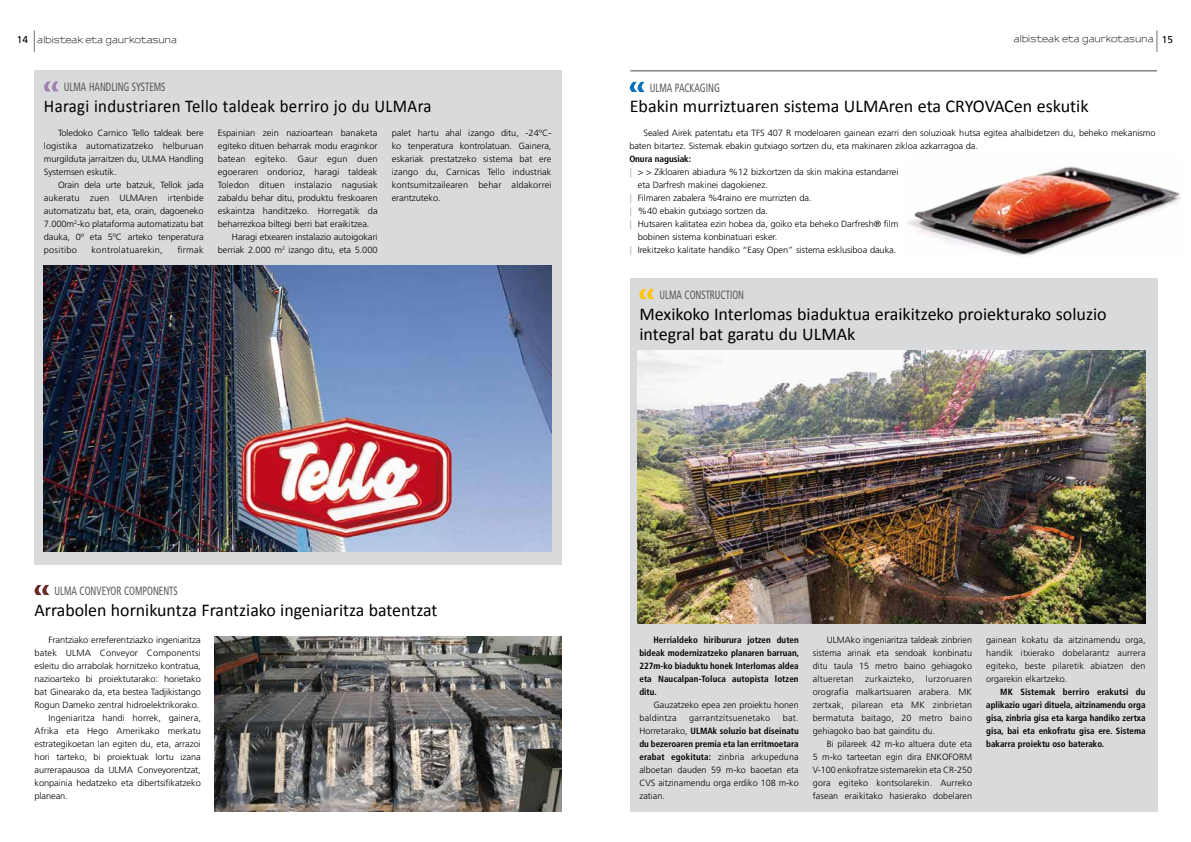
<style>
.page{position:relative;width:1191px;height:842px;background:#fff}
.page>*{position:absolute;margin:0;border:0;box-sizing:border-box;transform-origin:0 0}
.t1{font:18px/20.5px "Calibri";color:#000}
.t2{font:18px "Calibri";letter-spacing:.02em;color:#000;scale:.93 1}
.t3{font:condensed 12px "Frutiger LT Std";color:#58585a;scale:.8 1}
.t4{font:300 9px/13px "Frutiger LT Std";letter-spacing:-.01em;color:#000;text-align:justify}
.t5{font:700 condensed 9px/13px "Frutiger LT Std";color:#000;text-align:justify}
.t6{font:300 9px "Frutiger LT Std";letter-spacing:.01em;color:#000}
.t7{font:600 9px "Sansumi";color:#000}
.t8{font:300 9px "Frutiger LT Std";letter-spacing:.025em;color:#000}
.t9{font:300 9px "Frutiger LT Std";letter-spacing:.03em;color:#000}
.t10{font:300 9px/13px "Frutiger LT Std";color:#9c9e9f;text-align:justify}
.s1{font-family:"Frutiger LT Std";font-weight:400;font-size:10px}
.s2{font-weight:700;font-stretch:condensed}
</style>
<div class="page">
<div style="left:34px;top:71px;width:527px;height:494px;background:#d9dadb"></div>
<svg style="left:1156px;top:30px;width:1px;height:22px"></svg>
<svg style="left:34px;top:30px;width:1px;height:22px"></svg>
<svg style="left:44px;top:81px;width:15px;height:10px"></svg>
<div style="left:629px;top:279px;width:528px;height:533px;background:#d9dadb"></div>
<svg style="left:630px;top:82px;width:14px;height:10px"></svg>
<svg style="left:639px;top:289px;width:15px;height:10px"></svg>
<img style="left:638px;top:351px;width:507px;height:272px">
<svg style="left:35px;top:585px;width:14px;height:10px"></svg>
<img style="left:215px;top:636px;width:347px;height:176px">
<img style="left:908px;top:166px;width:274px;height:90px">
<img style="left:44px;top:266px;width:507px;height:286px">
<hr style="left:630px;top:71px;width:527px;height:1px;background:#000">
<p class="t7" style="left:17px;top:35px;width:162px"><span class="s1">14</span> albisteak eta gaurkotasuna</p>
<p class="t7" style="left:1013px;top:34px;width:161px">albisteak eta gaurkotasuna <span class="s1">15</span></p>
<h2 class="t3" style="left:64px;top:80px;width:129px">ULMA HANDLING SYSTEMS</h2>
<h1 class="t2" style="left:44px;top:95px;width:418px">Haragi industriaren Tello taldeak berriro jo du ULMAra</h1>
<p class="t4" style="left:629px;top:126px;width:528px;text-indent:14px">Sealed Airek patentatu eta TFS 407 R modeloaren gainean ezarri den soluzioak hutsa egitea ahalbidetzen du, beheko mekanismo baten bitartez. Sistemak ebakin gutxiago sortzen du, eta makinaren zikloa azkarragoa da.</p>
<p class="t5" style="left:629px;top:152px;width:63px">Onura nagusiak:</p>
<h2 class="t3" style="left:650px;top:81px;width:89px">ULMA PACKAGING</h2>
<h1 class="t1" style="left:630px;top:95px;width:460px">Ebakin murriztuaren sistema ULMAren eta CRYOVACen eskutik</h1>
<p class="t4" style="left:218px;top:126px;width:161px">Espainian zein nazioartean banaketa</p>
<p class="t4" style="left:218px;top:139px;width:161px">egiteko dituen beharrak modu eraginkor</p>
<p class="t6" style="left:218px;top:154px;width:161px">batean egiteko. Gaur egun duen</p>
<p class="t6" style="left:218px;top:167px;width:161px">egoeraren ondorioz, haragi taldeak</p>
<p class="t6" style="left:218px;top:180px;width:161px">Toledon dituen instalazio nagusiak</p>
<p class="t4" style="left:218px;top:191px;width:161px">zabaldu behar ditu, produktu freskoaren</p>
<p class="t4" style="left:218px;top:204px;width:161px">eskaintza handitzeko. Horregatik da</p>
<p class="t4" style="left:218px;top:217px;width:153px">beharrezkoa biltegi berri bat eraikitzea.</p>
<p class="t4" style="left:232px;top:230px;width:147px">Haragi etxearen instalazio autoigokari</p>
<p class="t4" style="left:218px;top:243px;width:161px">berriak 2.000 m<sup>2</sup> izango ditu, eta 5.000</p>
<p class="t4" style="left:44px;top:126px;width:161px;text-indent:14px">Toledoko Carnico Tello taldeak bere logistika automatizatzeko helburuan murgilduta jarraitzen du, ULMA Handling Systemsen eskutik.</p>
<p class="t4" style="left:44px;top:178px;width:161px;text-indent:14px">Orain dela urte batzuk, Tellok jada aukeratu zuen ULMAren irtenbide automatizatu bat, eta, orain, dagoeneko 7.000m<sup>2</sup>-ko plataforma automatizatu bat dauka, 0º eta 5ºC arteko tenperatura positibo</p>
<p class="t4" style="left:392px;top:126px;width:161px">palet hartu ahal izango ditu, -24ºC&shy;ko tenperatura kontrolatuan. Gainera, eskariak prestatzeko sistema bat ere izango du, Carnicas Tello industriak kontsumitzailearen behar aldakorrei erantzuteko.</p>
<p class="t10" style="left:630px;top:165px;width:4px">|</p>
<p class="t10" style="left:630px;top:191px;width:4px">| | |</p>
<p class="t10" style="left:630px;top:243px;width:4px">|</p>
<p class="t4" style="left:638px;top:165px;width:262px;text-align:left">&gt; &gt; Zikloaren abiadura %12 bizkortzen da skin makina estandarrei eta Darfresh makinei dagokienez.<br>Filmaren zabalera %4raino ere murrizten da.<br>%40 ebakin gutxiago sortzen da.<br>Hutsaren kalitatea ezin hobea da, goiko eta beheko Darfresh® film bobinen sistema konbinatuari esker.<br>Irekitzeko kalitate handiko “Easy Open” sistema esklusiboa dauka.</p>
<p class="t8" style="left:91px;top:245px;width:73px">kontrolatuarekin,</p>
<p class="t4" style="left:177px;top:243px;width:28px">firmak</p>
<h2 class="t3" style="left:54px;top:584px;width:156px">ULMA CONVEYOR COMPONENTS</h2>
<h1 class="t1" style="left:35px;top:598px;width:404px">Arrabolen hornikuntza Frantziako ingeniaritza batentzat</h1>
<p class="t4" style="left:49px;top:633px;width:154px">Frantziako erreferentziazko ingeniaritza</p>
<p class="t6" style="left:35px;top:648px;width:168px">batek ULMA Conveyor Componentsi</p>
<p class="t4" style="left:35px;top:659px;width:168px">esleitu dio arrabolak hornitzeko kontratua,</p>
<p class="t4" style="left:35px;top:672px;width:168px">nazioarteko bi proiektutarako: horietako</p>
<p class="t4" style="left:35px;top:685px;width:168px">bat Ginearako da, eta bestea Tadjikistango</p>
<p class="t4" style="left:35px;top:698px;width:166px">Rogun Dameko zentral hidroelektrikorako.</p>
<p class="t4" style="left:49px;top:711px;width:154px">Ingeniaritza handi horrek, gainera,</p>
<p class="t4" style="left:35px;top:724px;width:168px">Afrika eta Hego Amerikako merkatu</p>
<p class="t4" style="left:35px;top:737px;width:168px">estrategikoetan lan egiten du, eta, arrazoi</p>
<p class="t4" style="left:35px;top:750px;width:168px">hori tarteko, bi proiektuak lortu izana</p>
<p class="t4" style="left:35px;top:763px;width:168px">aurrerapausoa da ULMA Conveyorentzat,</p>
<p class="t4" style="left:35px;top:776px;width:168px">konpainia hedatzeko eta dibertsifikatzeko</p>
<p class="t4" style="left:35px;top:789px;width:35px">planean.</p>
<h2 class="t3" style="left:659px;top:288px;width:107px">ULMA CONSTRUCTION</h2>
<h1 class="t1" style="left:639px;top:302px;width:469px">Mexikoko Interlomas biaduktua eraikitzeko proiekturako soluzio integral bat garatu du ULMAk</h1>
<p class="t5" style="left:639px;top:633px;width:161px;text-indent:14px">Herrialdeko hiriburura jotzen duten bideak modernizatzeko planaren barruan, 227m-ko biaduktu honek Interlomas aldea eta Naucalpan-Toluca autopista lotzen ditu.</p>
<p class="t4" style="left:639px;top:698px;width:161px;text-indent:14px">Gauzatzeko epea zen proiektu honen baldintza</p>
<p class="t4" style="left:639px;top:711px;width:161px;text-indent:143px">bat.<br>Horretarako, <span class="s2">ULMAk soluzio bat diseinatu du bezeroaren premia eta lan erritmoetara erabat egokituta:</span> zinbria arkupeduna alboetan dauden 59 m-ko baoetan eta CVS aitzinamendu orga erdiko 108 m-ko zatian.</p>
<p class="t9" style="left:689px;top:713px;width:83px">garrantzitsuenetako</p>
<p class="t4" style="left:813px;top:633px;width:161px;text-indent:14px">ULMAko ingeniaritza taldeak zinbrien sistema arinak eta sendoak konbinatu ditu taula 15 metro baino gehiagoko altueretan</p>
<p class="t4" style="left:813px;top:672px;width:161px;text-indent:113px">lurzoruaren orografia malkartsuaren arabera. MK zertxak, pilarean eta MK zinbrietan bermatuta baitago, 20 metro baino gehiagoko bao bat gainditu du.</p>
<p class="t4" style="left:813px;top:737px;width:161px;text-indent:14px">Bi pilareek 42 m-ko altuera dute eta 5 m-ko tarteetan egin dira ENKOFORM V-100 enkofratze sistemarekin eta CR-250 gora egiteko kontsolarekin. Aurreko fasean eraikitako hasierako dobelaren</p>
<p class="t8" style="left:865px;top:674px;width:51px">zurkaizteko,</p>
<p class="t4" style="left:986px;top:633px;width:161px">gainean kokatu da aitzinamendu orga, handik itxierako dobelarantz aurrera egiteko, beste pilaretik abiatzen den orgarekin elkartzeko.</p>
<p class="t5" style="left:986px;top:685px;width:161px;text-indent:14px">MK Sistemak berriro erakutsi du aplikazio ugari dituela, aitzinamendu orga gisa, zinbria gisa eta karga handiko zertxa gisa, bai eta enkofratu gisa ere. Sistema bakarra proiektu oso baterako.</p>
</div>
